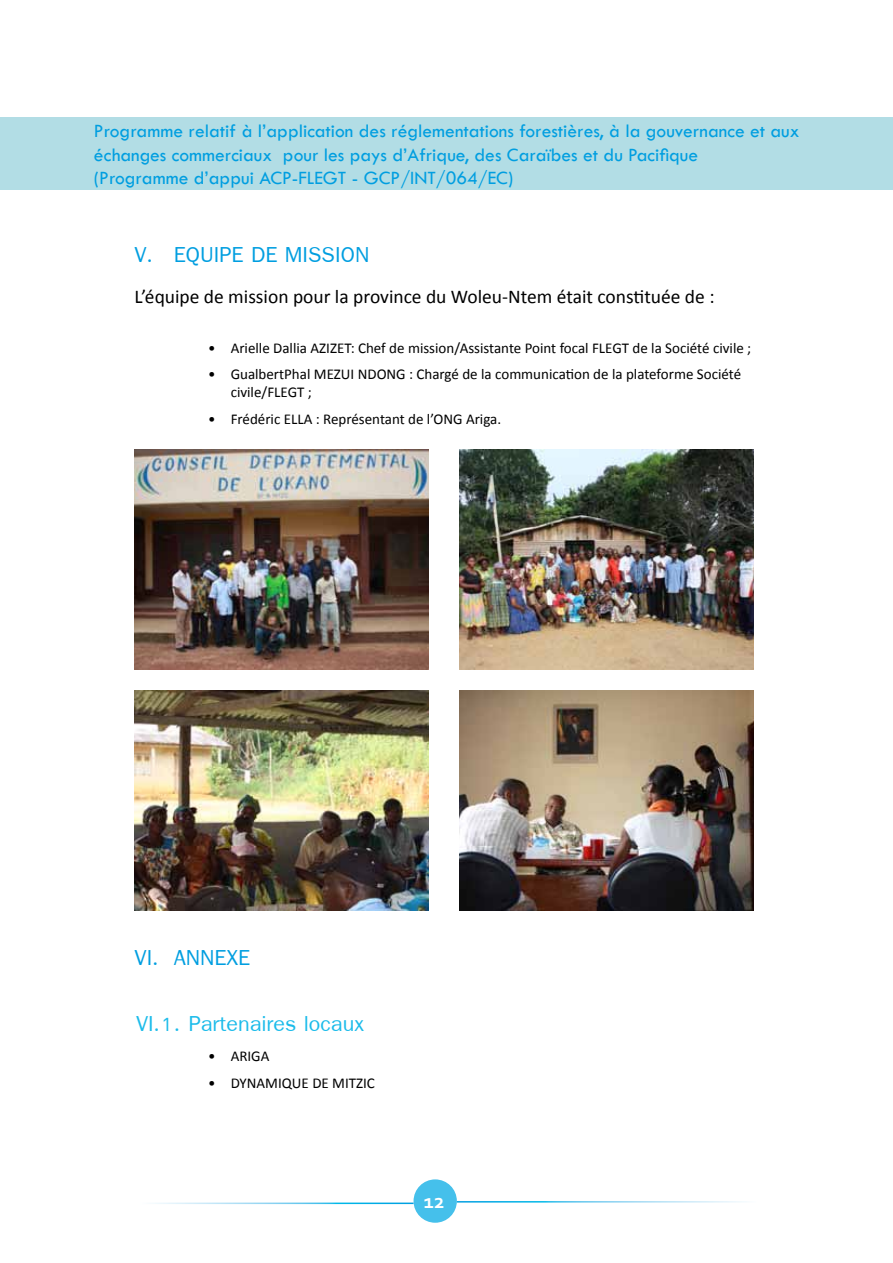
<style>
.page{position:relative;width:893px;height:1263px;background:#fff}
.page>*{position:absolute;margin:0;border:0;box-sizing:border-box;transform-origin:0 0}
.t1{font:33px "Freesia UPC";color:#009ee0}
.t2{font:33px "Freesia UPC";color:#1bbbea}
.t3{font:700 21px "Corbel";color:#fff}
.t4{font:19.5px/23.4px "Tw Cen";color:#009ee0}
.t5{font:19.5px "Calibri";color:#000}
.t6{font:15px/18px "Calibri";color:#000}
</style>
<div class="page">
<div style="left:414px;top:1179px;width:43px;height:44px;background:#45c0eb;border-radius:50%"></div>
<img style="left:135px;top:449px;width:293px;height:220px">
<img style="left:460px;top:449px;width:293px;height:220px">
<img style="left:135px;top:690px;width:293px;height:221px">
<img style="left:460px;top:690px;width:293px;height:221px">
<div style="left:1px;top:118px;width:892px;height:72px;background:#b2dde5"></div>
<h3 class="t4" style="left:94px;top:119px;width:707px">Programme relatif à l’application des réglementations forestières, à la gouvernance et aux échanges commerciaux pour les pays d’Afrique, des Caraïbes et du Pacifique<br>(Programme d’appui ACP-FLEGT</h3>
<h3 class="t4" style="left:352px;top:166px;width:25px">- GCP</h3>
<h3 class="t4" style="left:400px;top:166px;width:114px">/INT/064/EC)</h3>
<h1 class="t1" style="left:135px;top:232px;width:236px">V. Equipe de mission</h1>
<h3 class="t5" style="left:135px;top:284px;width:581px">L’équipe de mission pour la province du Woleu-Ntem était constituée de :</h3>
<p class="t6" style="left:208px;top:338px;width:545px">• Arielle Dallia AZIZET: Chef de mission/Assistante Point focal FLEGT de la Société civile ;</p>
<p class="t6" style="left:231px;top:365px;width:512px;text-indent:-22px">• GualbertPhal MEZUI NDONG : Chargé de la communication de la plateforme Société civile/FLEGT ;</p>
<p class="t6" style="left:208px;top:409px;width:294px">• Frédéric ELLA : Représentant de l’ONG Ariga.</p>
<h1 class="t1" style="left:135px;top:935px;width:117px">VI. Annexe</h1>
<h1 class="t2" style="left:136px;top:1000px;width:229px">VI.1. Partenaires locaux</h1>
<p class="t6" style="left:208px;top:1047px;width:63px">• ARIGA</p>
<p class="t6" style="left:208px;top:1073px;width:168px">• DYNAMIQUE DE MITZIC</p>
<h2 class="t3" style="left:424px;top:1188px;width:22px">12</h2>
</div>
